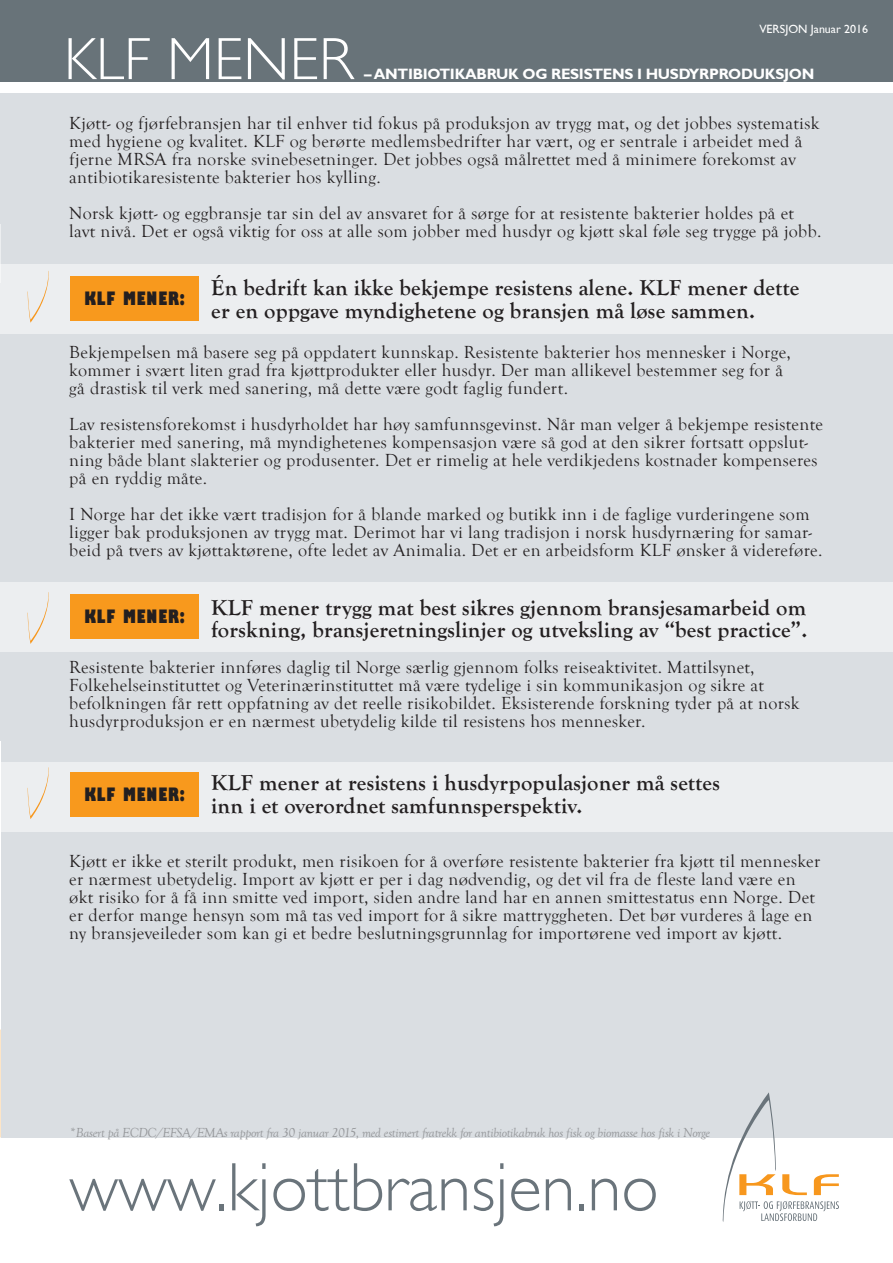
<style>
.page{position:relative;width:893px;height:1263px;background:#fff}
.page>*{position:absolute;margin:0;border:0;box-sizing:border-box;transform-origin:0 0}
.t1{font:300 69px "Gill Sans";color:#6a747b}
.t2{font:300 60px "Gill Sans";color:#fff}
.brød{font:700 22.5px/22.5px "Goudy Old Style T";letter-spacing:.01em;color:#231f20}
.brød-2{font:18px/18px "Goudy Old Style T";letter-spacing:.02em;color:#231f20}
.t3{font:800 condensed 18px "Gill Sans";letter-spacing:.05em;color:#231f20}
.t4{font:700 15px "Gill Sans";letter-spacing:-.02em;color:#fff}
.brød-3{font:italic 13.5px "Goudy Old Style T";letter-spacing:-.02em;color:#939598}
.t5{font:12px "Gill Sans";color:#fff}
</style>
<div class="page">
<div style="left:1px;top:0;width:892px;height:81px;background:#687379"></div>
<div style="left:1px;top:93px;width:892px;height:1044px;background:#dadee2"></div>
<hr style="left:0;top:197px;width:1px;height:483px;background:#dadee2">
<hr style="left:0;top:224px;width:1px;height:58px;background:#fff">
<div style="left:0;top:264px;width:893px;height:70px;background:#eceef0"></div>
<div style="left:0;top:582px;width:893px;height:69px;background:#eceef0"></div>
<div style="left:0;top:762px;width:893px;height:69px;background:#eceef0"></div>
<hr style="left:0;top:741px;width:1px;height:502px;background:#fff">
<svg style="left:723px;top:1092px;width:116px;height:130px"></svg>
<svg style="left:28px;top:271px;width:21px;height:52px"></svg>
<svg style="left:28px;top:592px;width:21px;height:52px"></svg>
<svg style="left:28px;top:767px;width:21px;height:52px"></svg>
<div style="left:70px;top:276px;width:128px;height:44px;background:#f8991d"></div>
<div style="left:70px;top:594px;width:128px;height:44px;background:#f8991d"></div>
<div style="left:70px;top:772px;width:128px;height:44px;background:#f8991d"></div>
<p class="t2" style="left:64px;top:24px;width:291px">KLF MENER</p>
<p class="t5" style="left:759px;top:22px;width:110px">VERSJON Januar 2016</p>
<p class="t4" style="left:364px;top:66px;width:452px">– ANTIBIOTIKABRUK OG RESISTENS I HUSDYRPRODUKSJON</p>
<p class="brød-2" style="left:69px;top:114px;width:752px">Kjøtt- og fjørfebransjen har til enhver tid fokus på produksjon av trygg mat, og det jobbes systematisk med hygiene og kvalitet. KLF og berørte medlemsbedrifter har vært, og er sentrale i arbeidet med å fjerne MRSA fra norske svinebesetninger. Det jobbes også målrettet med å minimere forekomst av antibiotikaresistente bakterier hos kylling.</p>
<p class="brød-2" style="left:69px;top:204px;width:754px">Norsk kjøtt- og eggbransje tar sin del av ansvaret for å sørge for at resistente bakterier holdes på et lavt nivå. Det er også viktig for oss at alle som jobber med husdyr og kjøtt skal føle seg trygge på jobb.</p>
<p class="brød" style="left:211px;top:277px;width:590px">Én bedrift kan ikke bekjempe resistens alene. KLF mener dette er en oppgave myndighetene og bransjen må løse sammen.</p>
<p class="brød-2" style="left:69px;top:343px;width:723px">Bekjempelsen må basere seg på oppdatert kunnskap. Resistente bakterier hos mennesker i Norge, kommer i svært liten grad fra kjøttprodukter eller husdyr. Der man allikevel bestemmer seg for å gå drastisk til verk med sanering, må dette være godt faglig fundert.</p>
<p class="brød-2" style="left:69px;top:415px;width:755px">Lav resistensforekomst i husdyrholdet har høy samfunnsgevinst. Når man velger å bekjempe resistente bakterier med sanering, må myndighetenes kompensasjon være så god at den sikrer fortsatt oppslut&shy;ning både blant slakterier og produsenter. Det er rimelig at hele verdikjedens kostnader kompenseres på en ryddig måte.</p>
<p class="brød-2" style="left:69px;top:505px;width:755px">I Norge har det ikke vært tradisjon for å blande marked og butikk inn i de faglige vurderingene som ligger bak produksjonen av trygg mat. Derimot har vi lang tradisjon i norsk husdyrnæring for samar&shy;beid på tvers av kjøttaktørene, ofte ledet av Animalia. Det er en arbeidsform KLF ønsker å videreføre.</p>
<p class="brød" style="left:211px;top:596px;width:598px">KLF mener trygg mat best sikres gjennom bransjesamarbeid om forskning, bransjeretningslinjer og utveksling av “best practice”.</p>
<p class="brød-2" style="left:69px;top:658px;width:732px">Resistente bakterier innføres daglig til Norge særlig gjennom folks reiseaktivitet. Mattilsynet, Folkehelseinstituttet og Veterinærinstituttet må være tydelige i sin kommunikasjon og sikre at befolkningen får rett oppfatning av det reelle risikobildet. Eksisterende forskning tyder på at norsk husdyrproduksjon er en nærmest ubetydelig kilde til resistens hos mennesker.</p>
<p class="t3" style="left:84px;top:287px;width:102px">KLF MENER:</p>
<p class="t3" style="left:84px;top:605px;width:102px">KLF MENER:</p>
<p class="brød" style="left:211px;top:772px;width:510px">KLF mener at resistens i husdyrpopulasjoner må settes inn i et overordnet samfunnsperspektiv.</p>
<p class="brød-2" style="left:69px;top:852px;width:753px">Kjøtt er ikke et sterilt produkt, men risikoen for å overføre resistente bakterier fra kjøtt til mennesker er nærmest ubetydelig. Import av kjøtt er per i dag nødvendig, og det vil fra de fleste land være en økt risiko for å få inn smitte ved import, siden andre land har en annen smittestatus enn Norge. Det er derfor mange hensyn som må tas ved import for å sikre mattryggheten. Det bør vurderes å lage en ny bransjeveileder som kan gi et bedre beslutningsgrunnlag for importørene ved import av kjøtt.</p>
<p class="t3" style="left:84px;top:783px;width:102px">KLF MENER:</p>
<p class="brød-3" style="left:69px;top:1125px;width:642px">*Basert på ECDC/EFSA/EMAs rapport fra 30 januar 2015, med estimert fratrekk for antibiotikabruk hos fisk og biomasse hos fisk i Norge</p>
<p class="t1" style="left:69px;top:1147px;width:591px">www.kjottbransjen.no</p>
</div>
